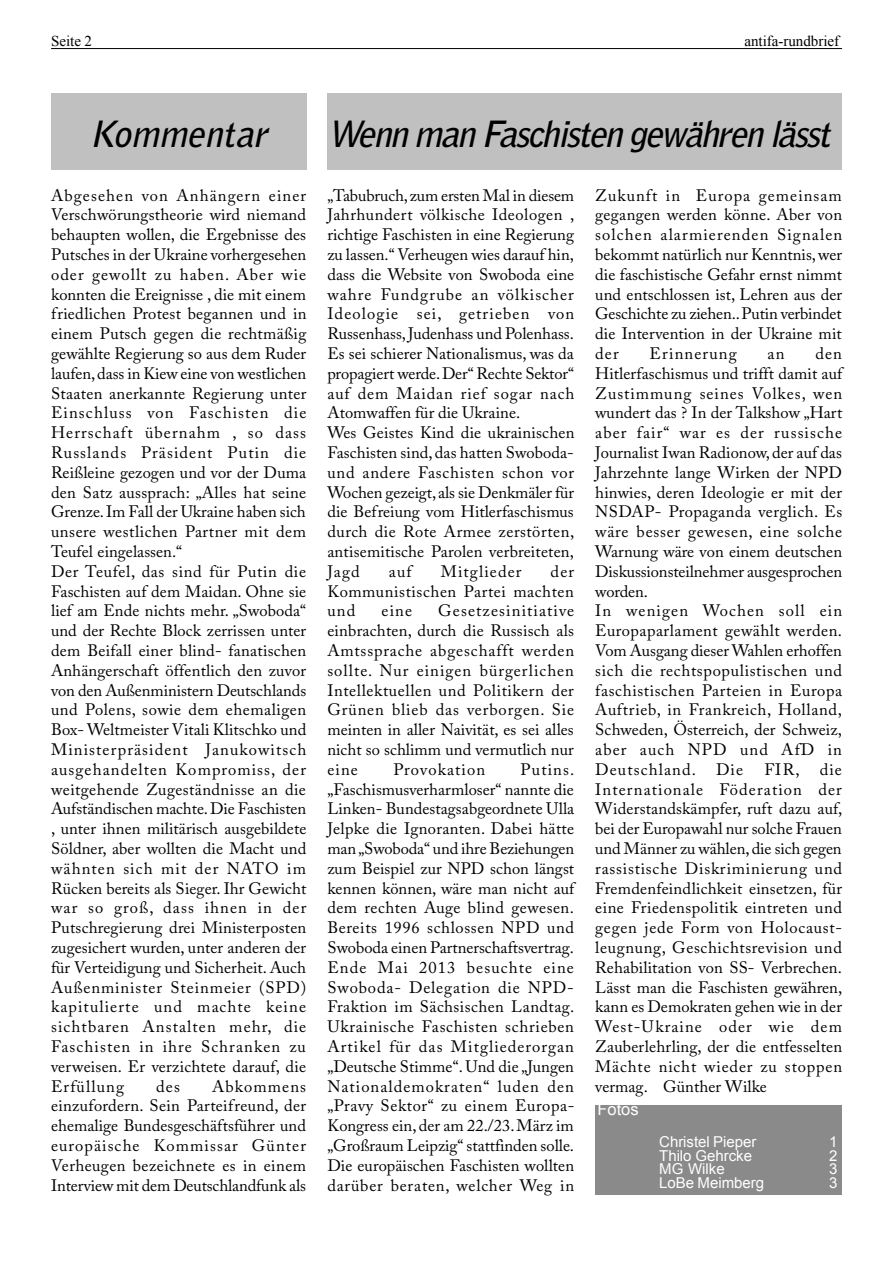
<style>
.page{position:relative;width:893px;height:1263px;background:#fff}
.page>*{position:absolute;margin:0;border:0;box-sizing:border-box;transform-origin:0 0}
.t1{font:italic 700 36px "Bell Gothic Std";color:#000}
.t2{font:16.5px/19.8px "Adobe Caslon Pro";letter-spacing:.01em;color:#000;text-align:justify}
.t3{font:16.5px "Adobe Caslon Pro";letter-spacing:.065em;color:#000}
.t4{font:16.5px "Arial";color:#fff}
.t5{font:15px "Arial";color:#fff}
.t6{font:15px "Times New Roman";color:#000}
</style>
<div class="page">
<hr style="left:51px;top:48px;width:791px;height:1px;background:#000">
<div style="left:51px;top:94px;width:255px;height:76px;background:#c0c0c0"></div>
<div style="left:327px;top:94px;width:515px;height:76px;background:#c0c0c0"></div>
<div style="left:595px;top:1106px;width:247px;height:89px;background:#8a8a8a"></div>
<p class="t6" style="left:51px;top:33px;width:43px">Seite 2</p>
<p class="t6" style="left:744px;top:33px;width:96px">antifa-rundbrief</p>
<h1 class="t1" style="left:90px;top:121px;width:186px">Kommentar</h1>
<h1 class="t1" style="left:327px;top:121px;width:511px">Wenn man Faschisten gewähren lässt</h1>
<p class="t2" style="left:51px;top:187px;width:257px;text-align:left">Abgesehen von Anhängern einer Verschwörungstheorie wird niemand behaupten wollen, die Ergebnisse des Putsches in der Ukraine vorhergesehen oder gewollt zu haben. Aber wie konnten die Ereignisse , die mit einem friedlichen Protest begannen und in einem Putsch gegen die rechtmäßig gewählte Regierung so aus dem Ruder laufen, dass in Kiew eine von westlichen Staaten anerkannte Regierung unter Einschluss von Faschisten die Herrschaft übernahm , so dass Russlands Präsident Putin die Reißleine gezogen und vor der Duma den Satz aussprach: „Alles hat seine Grenze. Im Fall der Ukraine haben sich unsere westlichen Partner mit dem Teufel eingelassen.“<br>Der Teufel, das sind für Putin die Faschisten auf dem Maidan. Ohne sie lief am Ende nichts mehr. „Swoboda“ und der Rechte Block zerrissen unter dem Beifall einer blind- fanatischen Anhängerschaft öffentlich den zuvor von den Außenministern Deutschlands und Polens, sowie dem ehemaligen Box- Weltmeister Vitali Klitschko und Ministerpräsident Janukowitsch ausgehandelten Kompromiss, der weitgehende Zugeständnisse an die Aufständischen machte. Die Faschisten , unter ihnen militärisch ausgebildete Söldner, aber wollten die Macht und wähnten sich mit der NATO im Rücken bereits als Sieger. Ihr Gewicht war so groß, dass ihnen in der Putschregierung drei Ministerposten zugesichert wurden, unter anderen der für Verteidigung und Sicherheit. Auch Außenminister Steinmeier (SPD) kapitulierte und machte keine sichtbaren Anstalten mehr, die Faschisten in ihre Schranken zu verweisen. Er verzichtete darauf, die Erfüllung</p>
<p class="t2" style="left:327px;top:187px;width:249px;text-align:left">„Tabubruch, zum ersten Mal in diesem Jahrhundert völkische Ideologen , richtige Faschisten in eine Regierung zu lassen.“ Verheugen wies darauf hin, dass die Website von Swoboda eine wahre Fundgrube an völkischer Ideologie sei, getrieben von Russenhass, Judenhass und Polenhass.<br>Es sei schierer Nationalismus, was da propagiert werde. Der“ Rechte Sektor“ auf dem Maidan rief sogar nach Atomwaffen für die Ukraine.<br>Wes Geistes Kind die ukrainischen Faschisten sind, das hatten Swoboda&shy;und andere Faschisten schon vor Wochen gezeigt, als sie Denkmäler für die Befreiung vom Hitlerfaschismus durch die Rote Armee zerstörten, antisemitische Parolen verbreiteten, Jagd</p>
<p class="t2" style="left:595px;top:187px;width:249px">Zukunft in Europa gemeinsam gegangen werden könne. Aber von solchen alarmierenden Signalen bekommt natürlich nur Kenntnis, wer die faschistische Gefahr ernst nimmt und entschlossen ist, Lehren aus der Geschichte zu ziehen.. Putin verbindet die Intervention in der Ukraine mit der</p>
<p class="t2" style="left:595px;top:345px;width:249px;text-align:left;text-indent:220px">den<br>Hitlerfaschismus und trifft damit auf<br>Zustimmung seines Volkes, wen wundert das ? In der Talkshow „Hart aber fair“ war es der russische<br>Journalist Iwan Radionow, der auf das<br>Jahrzehnte lange Wirken der NPD hinwies, deren Ideologie er mit der<br>NSDAP- Propaganda verglich. Es wäre besser gewesen, eine solche<br>Warnung wäre von einem deutschen<br>Diskussionsteilnehmer ausgesprochen worden.<br>In wenigen Wochen soll ein<br>Europaparlament gewählt werden.<br>Vom Ausgang dieser Wahlen erhoffen sich die rechtspopulistischen und faschistischen Parteien in Europa<br>Auftrieb, in Frankreich, Holland,<br>Schweden, Österreich, der Schweiz, aber auch NPD und AfD in<br>Deutschland. Die</p>
<p class="t3" style="left:650px;top:347px;width:89px">Erinnerung</p>
<p class="t2" style="left:768px;top:345px;width:18px">an</p>
<p class="t2" style="left:327px;top:563px;width:248px;text-indent:223px">der Kommunistischen Partei machten und</p>
<p class="t2" style="left:389px;top:563px;width:24px">auf</p>
<p class="t3" style="left:441px;top:565px;width:82px">Mitglieder</p>
<p class="t2" style="left:327px;top:603px;width:248px;text-indent:111px">Gesetzesinitiative einbrachten, durch die Russisch als Amtssprache abgeschafft werden sollte. Nur einigen bürgerlichen Intellektuellen und Politikern der Grünen blieb das verborgen. Sie meinten in aller Naivität, es sei alles nicht so schlimm und vermutlich nur eine</p>
<p class="t2" style="left:382px;top:603px;width:32px">eine</p>
<p class="t3" style="left:393px;top:763px;width:93px">Provokation</p>
<p class="t2" style="left:595px;top:761px;width:249px;text-indent:169px">FIR, die Internationale Föderation der Widerstandskämpfer, ruft dazu auf, bei der Europawahl nur solche Frauen und Männer zu wählen, die sich gegen rassistische Diskriminierung und Fremdenfeindlichkeit einsetzen, für eine Friedenspolitik eintreten und gegen jede Form von Holocaust&shy;leugnung, Geschichtsrevision und Rehabilitation von SS- Verbrechen.<br>Lässt man die Faschisten gewähren, kann es Demokraten gehen wie in der West-Ukraine oder wie dem Zauberlehrling, der die entfesselten Mächte nicht wieder zu stoppen vermag. Günther Wilke</p>
<p class="t2" style="left:327px;top:761px;width:249px;text-indent:193px">Putins. „Faschismusverharmloser“ nannte die Linken- Bundestagsabgeordnete Ulla Jelpke die Ignoranten. Dabei hätte man „Swoboda“ und ihre Beziehungen zum Beispiel zur NPD schon längst kennen können, wäre man nicht auf dem rechten Auge blind gewesen.<br>Bereits 1996 schlossen NPD und Swoboda einen Partnerschaftsvertrag.<br>Ende Mai 2013 besuchte eine Swoboda- Delegation die NPD-Fraktion im Sächsischen Landtag.<br>Ukrainische Faschisten schrieben Artikel für das Mitgliederorgan „Deutsche Stimme“. Und die „Jungen Nationaldemokraten“ luden den „Pravy Sektor“ zu einem Europa-Kongress ein, der am 22./23. März im „Großraum Leipzig“ stattfinden solle.<br>Die europäischen Faschisten wollten darüber beraten, welcher Weg in</p>
<p class="t2" style="left:51px;top:1078px;width:257px;text-indent:161px">Abkommens einzufordern. Sein Parteifreund, der ehemalige Bundesgeschäftsführer und europäische Kommissar Günter Verheugen bezeichnete es in einem Interview mit dem Deutschlandfunk als</p>
<p class="t2" style="left:156px;top:1078px;width:25px">des</p>
<p class="t4" style="left:597px;top:1100px;width:43px">Fotos</p>
<p class="t5" style="left:659px;top:1134px;width:99px">Christel Pieper</p>
<p class="t5" style="left:829px;top:1134px;width:10px">1</p>
<p class="t5" style="left:659px;top:1147px;width:94px">Thilo Gehrcke</p>
<p class="t5" style="left:829px;top:1147px;width:10px">2</p>
<p class="t5" style="left:659px;top:1161px;width:67px">MG Wilke</p>
<p class="t5" style="left:829px;top:1161px;width:10px">3</p>
<p class="t5" style="left:659px;top:1174px;width:107px">LoBe Meimberg</p>
<p class="t5" style="left:829px;top:1174px;width:10px">3</p>
</div>
